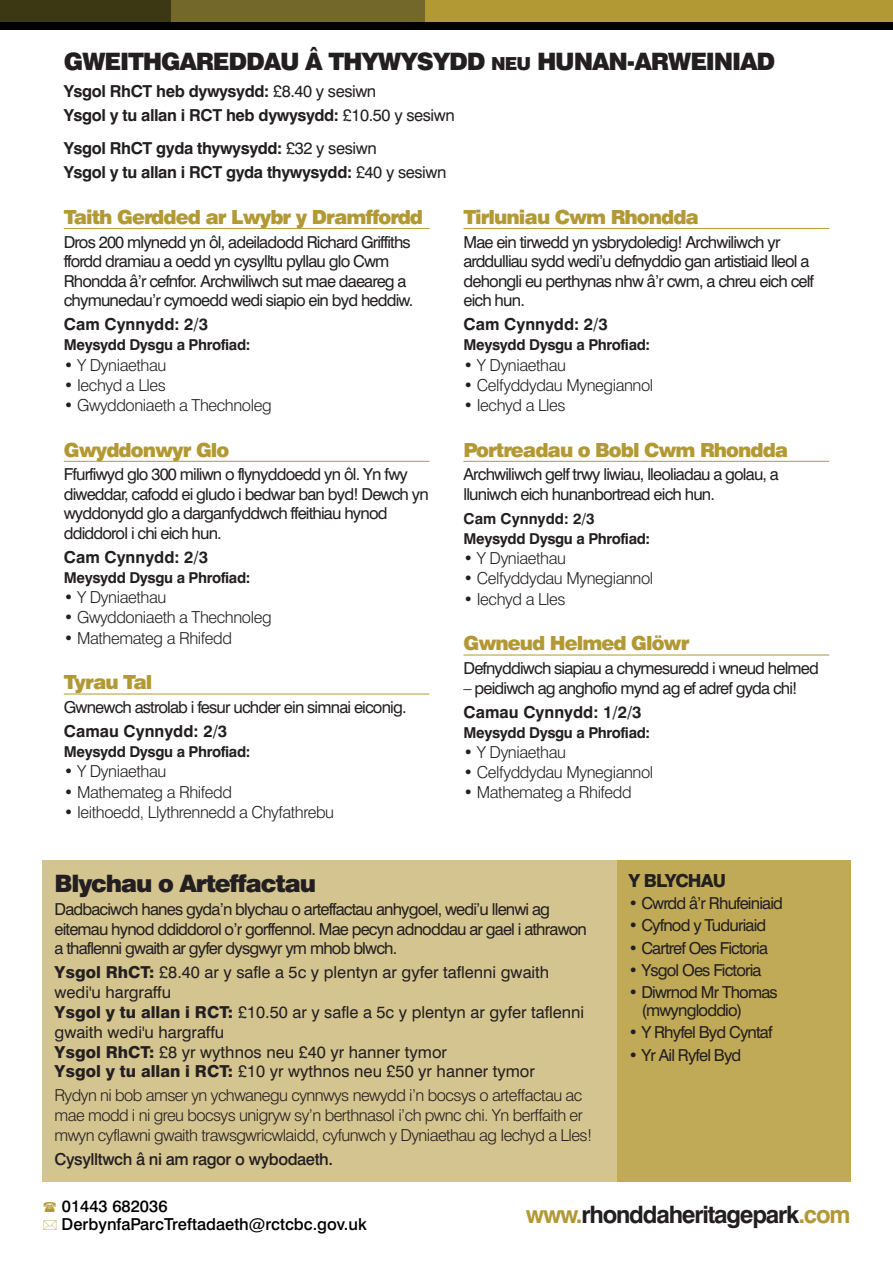
<style>
.page{position:relative;width:893px;height:1263px;background:#fff}
.page>*{position:absolute;margin:0;border:0;box-sizing:border-box;transform-origin:0 0}
.t1{font:900 24px "Swiss 721 BT";letter-spacing:-.05em;color:#231f20}
.t2{font:700 24px "Swiss 721 BT";letter-spacing:-.05em;color:#231f20}
.t3{font:900 19.5px "Swiss 721 BT";letter-spacing:-.05em;color:#b29934}
.t4{font:800 18px "Swiss 721 BT";letter-spacing:-.05em;color:#231f20}
.t5{font:16.5px/19.5px "Swiss 721 BT";letter-spacing:-.05em;color:#231f20}
.t6{font:300 16.5px/19.8px "Swiss 721 BT";letter-spacing:-.025em;color:#231f20}
.t7{font:16.5px/19.8px "Swiss 721 BT";color:#231f20}
.t8{font:700 16.5px/24px "Swiss 721 BT";letter-spacing:-.025em;color:#231f20}
.t9{font:700 16.5px "Swiss 721 BT";color:#231f20}
.t10{font:500 16.5px/18px "Swiss 721 BT";color:#010101}
.t11{font:500 16.5px "Swiss 721 BT";letter-spacing:-.025em;color:#231f20}
.t12{font:700 15px/20.1px "Swiss 721 BT";letter-spacing:-.025em;color:#231f20}
.s1{font-size:18px}
.s2{font-weight:400}
.s3{font-weight:800}
.s4{font-weight:300}
.s5{color:#b29934}
</style>
<div class="page">
<hr style="left:64px;top:228px;width:365px;height:1px;background:#b29934">
<hr style="left:64px;top:461px;width:365px;height:1px;background:#b29934">
<hr style="left:64px;top:694px;width:365px;height:1px;background:#b29934">
<hr style="left:463px;top:228px;width:366px;height:1px;background:#b29934">
<hr style="left:463px;top:461px;width:366px;height:1px;background:#b29934">
<hr style="left:463px;top:655px;width:366px;height:1px;background:#b29934">
<div style="left:43px;top:860px;width:807px;height:322px;background:#d4c48f"></div>
<div style="left:617px;top:860px;width:233px;height:322px;background:#c0aa57"></div>
<div style="left:0;top:21px;width:893px;height:9px;background:#010101"></div>
<div style="left:170px;top:0;width:255px;height:21px;background:#736729"></div>
<div style="left:0;top:0;width:170px;height:21px;background:#3d3814"></div>
<div style="left:425px;top:0;width:468px;height:21px;background:#b29934"></div>
<h1 class="t1" style="left:64px;top:53px;width:713px">GWEITHGAREDDAU Â THYWYSYDD <span class="s1">NEU</span> HUNAN-ARWEINIAD</h1>
<p class="t8" style="left:64px;top:81px;width:392px">Ysgol RhCT heb dywysydd: <span class="s2">£8.40 y sesiwn<br></span>Ysgol y tu allan i RCT heb dywysydd: <span class="s2">£10.50 y sesiwn</span></p>
<p class="t8" style="left:64px;top:138px;width:384px">Ysgol RhCT gyda thywysydd: <span class="s2">£32 y sesiwn<br></span>Ysgol y tu allan i RCT gyda thywysydd: <span class="s2">£40 y sesiwn</span></p>
<p class="t3" style="left:64px;top:210px;width:361px">Taith Gerdded ar Lwybr y Dramffordd</p>
<p class="t5" style="left:64px;top:234px;width:351px">Dros 200 mlynedd yn ôl, adeiladodd Richard Griffiths ffordd dramiau a oedd yn cysylltu pyllau glo Cwm Rhondda â’r cefnfor. Archwiliwch sut mae daeareg a chymunedau’r cymoedd wedi siapio ein byd heddiw.</p>
<p class="t9" style="left:64px;top:318px;width:146px">Cam Cynnydd: 2/3</p>
<p class="t12" style="left:64px;top:337px;width:188px">Meysydd Dysgu a Phrofiad:</p>
<p class="t6" style="left:64px;top:356px;width:104px">• Y Dyniaethau</p>
<p class="t6" style="left:64px;top:377px;width:104px">• Iechyd a Lles</p>
<p class="t6" style="left:64px;top:397px;width:209px">• Gwyddoniaeth a Thechnoleg</p>
<p class="t3" style="left:64px;top:443px;width:167px">Gwyddonwyr Glo</p>
<p class="t5" style="left:64px;top:466px;width:366px">Ffurfiwyd glo 300 miliwn o flynyddoedd yn ôl. Yn fwy diweddar, cafodd ei gludo i bedwar ban byd! Dewch yn wyddonydd glo a darganfyddwch ffeithiau hynod ddiddorol i chi eich hun.</p>
<p class="t9" style="left:64px;top:551px;width:146px">Cam Cynnydd: 2/3</p>
<p class="t12" style="left:64px;top:569px;width:188px">Meysydd Dysgu a Phrofiad:</p>
<p class="t6" style="left:64px;top:589px;width:104px">• Y Dyniaethau</p>
<p class="t6" style="left:64px;top:609px;width:209px">• Gwyddoniaeth a Thechnoleg</p>
<p class="t6" style="left:64px;top:629px;width:170px">• Mathemateg a Rhifedd</p>
<p class="t3" style="left:64px;top:675px;width:90px">Tyrau Tal</p>
<p class="t5" style="left:64px;top:699px;width:344px">Gwnewch astrolab i fesur uchder ein simnai eiconig.</p>
<p class="t9" style="left:64px;top:725px;width:165px">Camau Cynnydd: 2/3</p>
<p class="t12" style="left:64px;top:743px;width:188px">Meysydd Dysgu a Phrofiad:</p>
<p class="t6" style="left:64px;top:763px;width:104px">• Y Dyniaethau</p>
<p class="t6" style="left:64px;top:783px;width:170px">• Mathemateg a Rhifedd</p>
<p class="t6" style="left:64px;top:804px;width:272px">• Ieithoedd, Llythrennedd a Chyfathrebu</p>
<p class="t3" style="left:463px;top:210px;width:237px">Tirluniau Cwm Rhondda</p>
<p class="t5" style="left:463px;top:234px;width:352px">Mae ein tirwedd yn ysbrydoledig! Archwiliwch yr arddulliau sydd wedi’u defnyddio gan artistiaid lleol a dehongli eu perthynas nhw â’r cwm, a chreu eich celf eich hun.</p>
<p class="t9" style="left:463px;top:318px;width:146px">Cam Cynnydd: 2/3</p>
<p class="t12" style="left:463px;top:337px;width:188px">Meysydd Dysgu a Phrofiad:</p>
<p class="t6" style="left:463px;top:356px;width:104px">• Y Dyniaethau</p>
<p class="t6" style="left:463px;top:377px;width:191px">• Celfyddydau Mynegiannol</p>
<p class="t6" style="left:463px;top:397px;width:104px">• Iechyd a Lles</p>
<p class="t3" style="left:463px;top:443px;width:326px">Portreadau o Bobl Cwm Rhondda</p>
<p class="t5" style="left:463px;top:466px;width:317px">Archwiliwch gelf trwy liwiau, lleoliadau a golau, a lluniwch eich hunanbortread eich hun.</p>
<p class="t12" style="left:463px;top:510px;width:188px">Cam Cynnydd: 2/3<br>Meysydd Dysgu a Phrofiad:</p>
<p class="t6" style="left:463px;top:550px;width:104px">• Y Dyniaethau</p>
<p class="t6" style="left:463px;top:570px;width:191px">• Celfyddydau Mynegiannol</p>
<p class="t6" style="left:463px;top:590px;width:104px">• Iechyd a Lles</p>
<p class="t3" style="left:463px;top:636px;width:228px">Gwneud Helmed Glöwr</p>
<p class="t5" style="left:463px;top:660px;width:357px">Defnyddiwch siapiau a chymesuredd i wneud helmed</p>
<p class="t5" style="left:463px;top:680px;width:336px">– peidiwch ag anghofio mynd ag ef adref gyda chi!</p>
<p class="t9" style="left:463px;top:706px;width:180px">Camau Cynnydd: 1/2/3</p>
<p class="t12" style="left:463px;top:724px;width:188px">Meysydd Dysgu a Phrofiad:</p>
<p class="t6" style="left:463px;top:744px;width:104px">• Y Dyniaethau</p>
<p class="t6" style="left:463px;top:764px;width:191px">• Celfyddydau Mynegiannol</p>
<p class="t6" style="left:463px;top:784px;width:170px">• Mathemateg a Rhifedd</p>
<h1 class="t1" style="left:55px;top:874px;width:263px">Blychau o Arteffactau</h1>
<p class="t5" style="left:55px;top:901px;width:534px">Dadbaciwch hanes gyda’n blychau o arteffactau anhygoel, wedi’u llenwi ag eitemau hynod ddiddorol o’r gorffennol. Mae pecyn adnoddau ar gael i athrawon a thaflenni gwaith ar gyfer dysgwyr ym mhob blwch.</p>
<p class="t7" style="left:55px;top:964px;width:531px"><span class="s3">Ysgol RhCT:</span> £8.40 ar y safle a 5c y plentyn ar gyfer taflenni gwaith wedi'u hargraffu<br><span class="s3">Ysgol y tu allan i RCT:</span> £10.50 ar y safle a 5c y plentyn ar gyfer taflenni gwaith wedi'u hargraffu<br><span class="s3">Ysgol RhCT:</span> £8 yr wythnos neu £40 yr hanner tymor<br><span class="s3">Ysgol y tu allan i RCT:</span> £10 yr wythnos neu £50 yr hanner tymor</p>
<p class="t6" style="left:55px;top:1087px;width:539px">Rydyn ni bob amser yn ychwanegu cynnwys newydd i’n bocsys o arteffactau ac mae modd i ni greu bocsys unigryw sy’n berthnasol i’ch pwnc chi. Yn berffaith er mwyn cyflawni gwaith trawsgwricwlaidd, cyfunwch y Dyniaethau ag Iechyd a Lles!</p>
<p class="t11" style="left:55px;top:1153px;width:280px">Cysylltwch â ni am ragor o wybodaeth.</p>
<p class="t4" style="left:629px;top:874px;width:99px">Y BLYCHAU</p>
<p class="t5" style="left:629px;top:895px;width:156px"><span class="s4">•</span> Cwrdd â’r Rhufeiniaid</p>
<p class="t5" style="left:629px;top:917px;width:139px">• Cyfnod y Tuduriaid</p>
<p class="t5" style="left:629px;top:940px;width:141px">• Cartref Oes Fictoria</p>
<p class="t5" style="left:629px;top:962px;width:134px">• Ysgol Oes Fictoria</p>
<p class="t5" style="left:641px;top:985px;width:138px;line-height:18px;text-indent:-13px">• Diwrnod Mr Thomas (mwyngloddio)</p>
<p class="t5" style="left:629px;top:1024px;width:145px">• Y Rhyfel Byd Cyntaf</p>
<p class="t5" style="left:629px;top:1047px;width:114px">• Yr Ail Ryfel Byd</p>
<p class="t10" style="left:62px;top:1199px;width:307px">01443 682036<br>DerbynfaParcTreftadaeth@rctcbc.gov.uk</p>
<h1 class="t2" style="left:526px;top:1206px;width:326px"><span class="s5">www.</span>rhonddaheritagepark<span class="s5">.com</span></h1>
</div>
